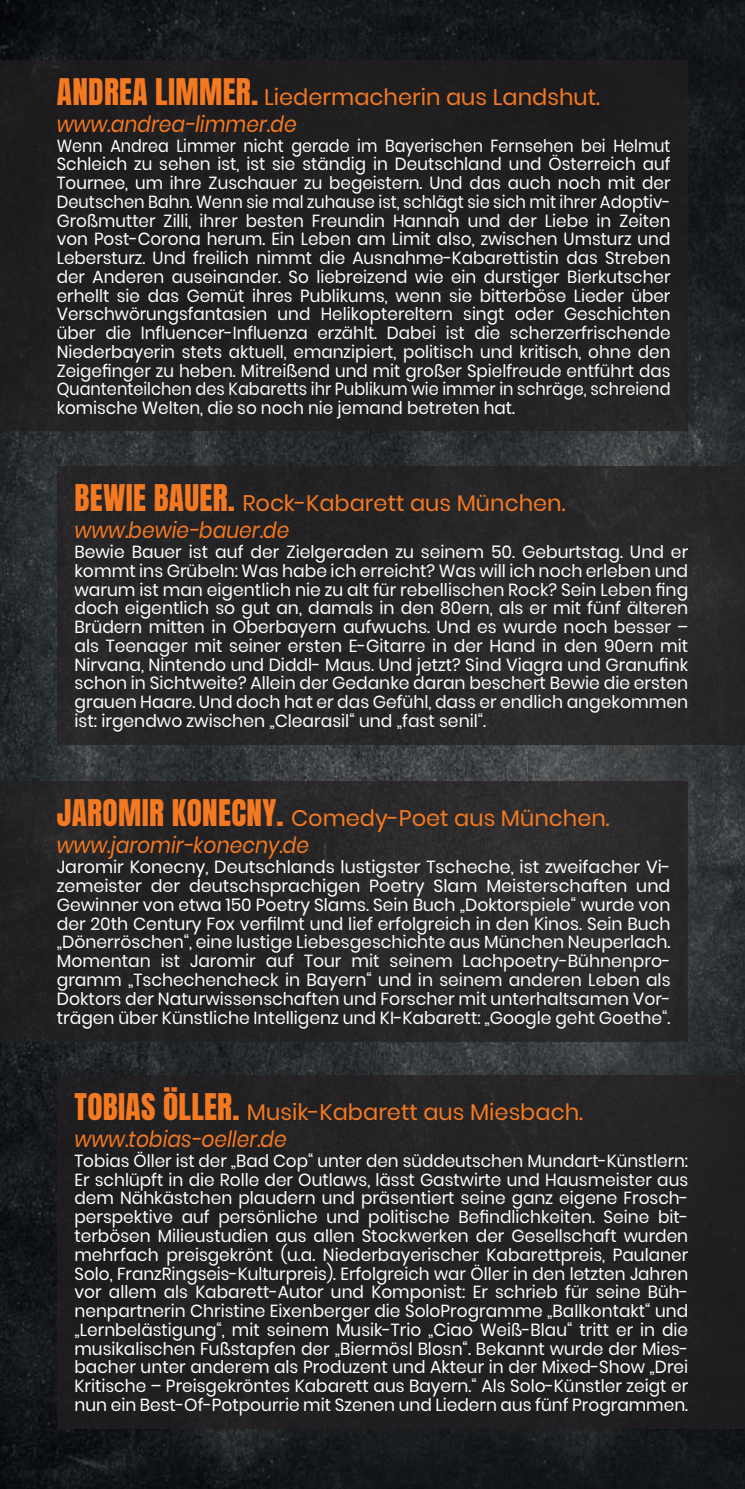
<style>
.page{position:relative;width:745px;height:1489px;background:#fff}
.page>*{position:absolute;margin:0;border:0;box-sizing:border-box;transform-origin:0 0}
.t1{font:22.5px/27px "Poppins";color:#f47921}
.t2{font:17.5px/18.8px "Poppins";color:#fff;text-align:justify}
.t3{font:17.5px/18.8px "Poppins";color:#fff;text-align:justify;scale:.91 1}
.t4{font:17.5px/18.8px "Poppins";color:#fff;text-align:justify;scale:.96 1}
.s1{font-family:"Anton";font-size:31.25px}
.s2{font-style:italic}
</style>
<div class="page">
<img style="left:0;top:0;width:744px;height:1488px">
<div style="left:0;top:60px;width:687px;height:371px;background:#231f20"></div>
<div style="left:0;top:780px;width:687px;height:261px;background:#282628"></div>
<div style="left:57px;top:466px;width:687px;height:278px;background:#282628"></div>
<div style="left:57px;top:1075px;width:687px;height:353px;background:#231f20"></div>
<p class="t1" style="left:57px;top:83px;width:544px"><span class="s1">ANDREA LIMMER.</span> Liedermacherin aus Landshut. <span class="s2">www.andrea-limmer.de</span></p>
<p class="t3" style="left:57px;top:136px;width:675px">Wenn Andrea Limmer nicht gerade im Bayerischen Fernsehen bei Helmut Schleich zu sehen ist, ist sie ständig in Deutschland und Österreich auf Tournee, um ihre Zuschauer zu begeistern. Und das auch noch mit der Deutschen Bahn. Wenn sie mal zuhause ist, schlägt sie sich mit ihrer Adoptiv-Großmutter Zilli, ihrer besten Freundin Hannah und der Liebe in Zeiten von Post-Corona herum. Ein Leben am Limit also, zwischen Umsturz und Lebersturz. Und freilich nimmt die Ausnahme-Kabarettistin das Streben der Anderen auseinander. So liebreizend wie ein durstiger Bierkutscher erhellt sie das Gemüt ihres Publikums, wenn sie bitterböse Lieder über Verschwörungsfantasien und Helikoptereltern singt oder Geschichten über die Influencer-Influenza erzählt. Dabei ist die scherzerfrischende Niederbayerin stets aktuell, emanzipiert, politisch und kritisch, ohne den Zeigefinger zu heben. Mitreißend und mit großer Spielfreude entführt das Quantenteilchen des Kabaretts ihr Publikum wie immer in schräge, schreiend komische Welten, die so noch nie jemand betreten hat.</p>
<p class="t1" style="left:74px;top:490px;width:492px"><span class="s1">BEWIE BAUER.</span> Rock-Kabarett aus München. <span class="s2">www.bewie-bauer.de</span></p>
<p class="t2" style="left:74px;top:542px;width:615px">Bewie Bauer ist auf der Zielgeraden zu seinem 50. Geburtstag. Und er kommt ins Grübeln: Was habe ich erreicht? Was will ich noch erleben und warum ist man eigentlich nie zu alt für rebellischen Rock? Sein Leben fing doch eigentlich so gut an, damals in den 80ern, als er mit fünf älteren Brüdern mitten in Oberbayern aufwuchs. Und es wurde noch besser – als Teenager mit seiner ersten E-Gitarre in der Hand in den 90ern mit Nirvana, Nintendo und Diddl- Maus. Und jetzt? Sind Viagra und Granufink schon in Sichtweite? Allein der Gedanke daran beschert Bewie die ersten grauen Haare. Und doch hat er das Gefühl, dass er endlich angekommen ist: irgendwo zwischen „Clearasil“ und „fast senil“.</p>
<p class="t1" style="left:57px;top:804px;width:554px"><span class="s1">JAROMIR KONECNY.</span> Comedy-Poet aus München. <span class="s2">www.jaromir-konecny.de</span></p>
<p class="t2" style="left:57px;top:858px;width:615px">Jaromir Konecny, Deutschlands lustigster Tscheche, ist zweifacher Vi&shy;zemeister der deutschsprachigen Poetry Slam Meisterschaften und Gewinner von etwa 150 Poetry Slams. Sein Buch „Doktorspiele“ wurde von der 20th Century Fox verfilmt und lief erfolgreich in den Kinos. Sein Buch „Dönerröschen“, eine lustige Liebesgeschichte aus München Neuperlach.<br>Momentan ist Jaromir auf Tour mit seinem Lachpoetry-Bühnenpro&shy;gramm „Tschechencheck in Bayern“ und in seinem anderen Leben als Doktors der Naturwissenschaften und Forscher mit unterhaltsamen Vor&shy;trägen über Künstliche Intelligenz und KI-Kabarett: „Google geht Goethe“.</p>
<p class="t1" style="left:74px;top:1098px;width:509px"><span class="s1">TOBIAS ÖLLER.</span> Musik-Kabarett aus Miesbach. <span class="s2">www.tobias-oeller.de</span></p>
<p class="t4" style="left:74px;top:1151px;width:640px">Tobias Öller ist der „Bad Cop“ unter den süddeutschen Mundart-Künstlern:<br>Er schlüpft in die Rolle der Outlaws, lässt Gastwirte und Hausmeister aus dem Nähkästchen plaudern und präsentiert seine ganz eigene Frosch&shy;perspektive auf persönliche und politische Befindlichkeiten. Seine bit&shy;terbösen Milieustudien aus allen Stockwerken der Gesellschaft wurden mehrfach preisgekrönt (u.a. Niederbayerischer Kabarettpreis, Paulaner Solo, FranzRingseis-Kulturpreis). Erfolgreich war Öller in den letzten Jahren vor allem als Kabarett-Autor und Komponist: Er schrieb für seine Büh&shy;nenpartnerin Christine Eixenberger die SoloProgramme „Ballkontakt“ und „Lernbelästigung“, mit seinem Musik-Trio „Ciao Weiß-Blau“ tritt er in die musikalischen Fußstapfen der „Biermösl Blosn“. Bekannt wurde der Mies&shy;bacher unter anderem als Produzent und Akteur in der Mixed-Show „Drei Kritische – Preisgekröntes Kabarett aus Bayern.“ Als Solo-Künstler zeigt er nun ein Best-Of-Potpourrie mit Szenen und Liedern aus fünf Programmen.</p>
</div>
